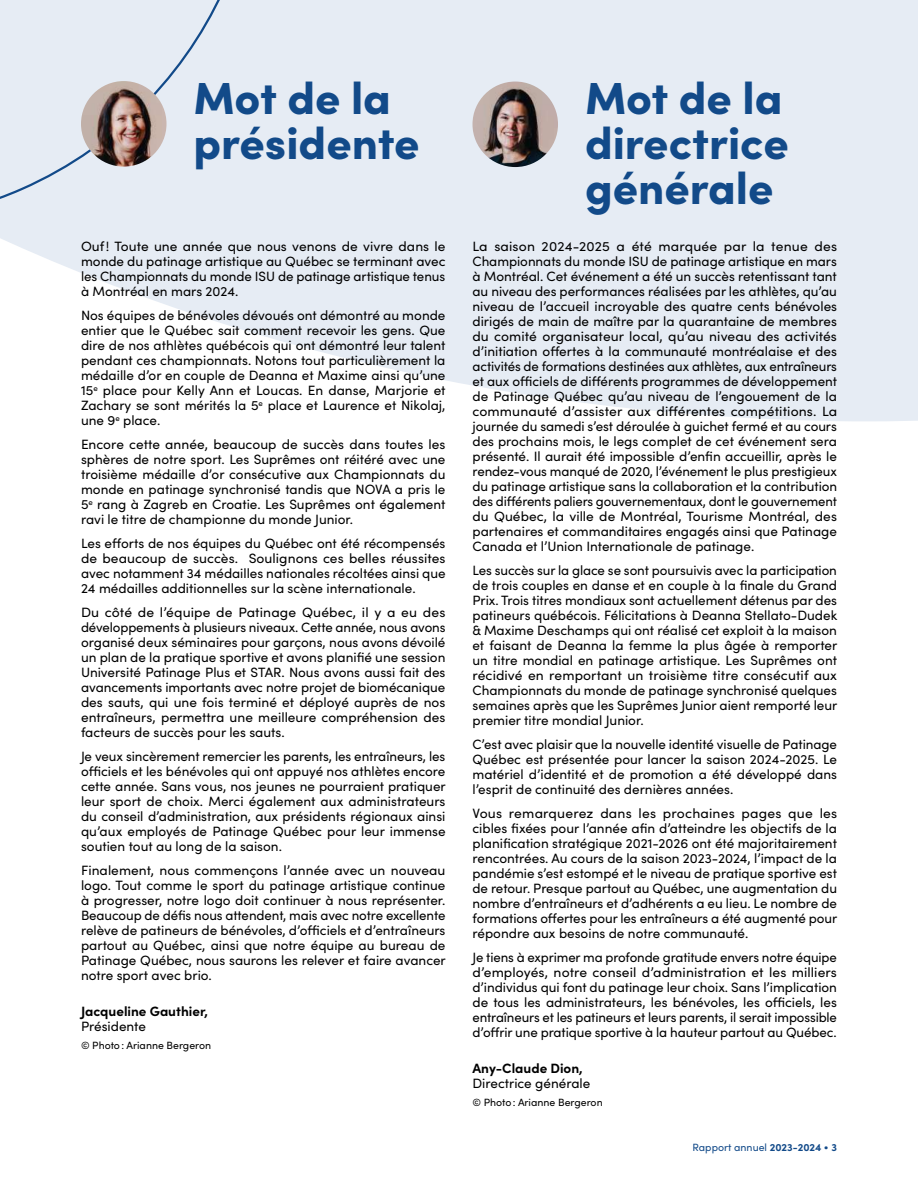
<style>
.page{position:relative;width:918px;height:1188px;background:#fff}
.page>*{position:absolute;margin:0;border:0;box-sizing:border-box;transform-origin:0 0}
.t1{font:900 45px/45px "Sofia Pro";color:#124a89}
.t2{font:13.5px/15px "Sofia Pro";color:#000;text-align:justify}
.t3{font:700 13.5px "Sofia Pro";color:#000}
.t4{font:10.5px "Sofia Pro";color:#000}
.t5{font:10.5px "Sofia Pro";color:#124a89}
.s1{font-weight:700}
</style>
<div class="page">
<svg style="left:23px;top:0;width:895px;height:421px;fill:#e6ecf4"></svg>
<img style="left:472px;top:82px;width:86px;height:85px;border-radius:43px">
<div style="left:0;top:0;width:234px;height:248px;background:#e6ecf4"></div>
<img style="left:81px;top:81px;width:86px;height:86px;border-radius:43px">
<h1 class="t1" style="left:194px;top:71px;width:228px">Mot de la présidente</h1>
<h1 class="t1" style="left:585px;top:71px;width:205px">Mot de la directrice générale</h1>
<p class="t2" style="left:81px;top:238px;width:366px">Ouf! Toute une année que nous venons de vivre dans le monde du patinage artistique au Québec se terminant avec les Championnats du monde ISU de patinage artistique tenus à Montréal en mars 2024.</p>
<p class="t2" style="left:81px;top:307px;width:366px">Nos équipes de bénévoles dévoués ont démontré au monde entier que le Québec sait comment recevoir les gens. Que dire de nos athlètes québécois qui ont démontré leur talent pendant ces championnats. Notons tout particulièrement la médaille d’or en couple de Deanna et Maxime ainsi qu’une 15<sup>e</sup> place pour Kelly Ann et Loucas. En danse, Marjorie et Zachary se sont mérités la 5<sup>e</sup> place et Laurence et Nikolaj, une 9<sup>e</sup> place.</p>
<p class="t2" style="left:81px;top:436px;width:366px">Encore cette année, beaucoup de succès dans toutes les sphères de notre sport. Les Suprêmes ont réitéré avec une troisième médaille d’or consécutive aux Championnats du monde en patinage synchronisé tandis que NOVA a pris le 5<sup>e</sup> rang à Zagreb en Croatie. Les Suprêmes ont également ravi le titre de championne du monde Junior.</p>
<p class="t2" style="left:81px;top:535px;width:366px">Les efforts de nos équipes du Québec ont été récompensés de beaucoup de succès. Soulignons ces belles réussites avec notamment 34 médailles nationales récoltées ainsi que 24 médailles additionnelles sur la scène internationale.</p>
<p class="t2" style="left:81px;top:604px;width:366px">Du côté de l’équipe de Patinage Québec, il y a eu des développements à plusieurs niveaux. Cette année, nous avons organisé deux séminaires pour garçons, nous avons dévoilé un plan de la pratique sportive et avons planifié une session Université Patinage Plus et STAR. Nous avons aussi fait des avancements importants avec notre projet de biomécanique des sauts, qui une fois terminé et déployé auprès de nos entraîneurs, permettra une meilleure compréhension des facteurs de succès pour les sauts.</p>
<p class="t2" style="left:81px;top:748px;width:366px">Je veux sincèrement remercier les parents, les entraîneurs, les officiels et les bénévoles qui ont appuyé nos athlètes encore cette année. Sans vous, nos jeunes ne pourraient pratiquer leur sport de choix. Merci également aux administrateurs du conseil d’administration, aux présidents régionaux ainsi qu’aux employés de Patinage Québec pour leur immense soutien tout au long de la saison.</p>
<p class="t2" style="left:81px;top:862px;width:366px">Finalement, nous commençons l’année avec un nouveau logo. Tout comme le sport du patinage artistique continue à progresser, notre logo doit continuer à nous représenter.<br>Beaucoup de défis nous attendent, mais avec notre excellente relève de patineurs de bénévoles, d’officiels et d’entraîneurs partout au Québec, ainsi que notre équipe au bureau de Patinage Québec, nous saurons les relever et faire avancer notre sport avec brio.</p>
<p class="t3" style="left:81px;top:1001px;width:129px">Jacqueline Gauthier,</p>
<p class="t2" style="left:81px;top:1018px;width:67px">Présidente</p>
<p class="t4" style="left:81px;top:1038px;width:132px">© Photo: Arianne Bergeron</p>
<p class="t2" style="left:472px;top:238px;width:366px">La saison 2024-2025 a été marquée par la tenue des Championnats du monde ISU de patinage artistique en mars à Montréal. Cet événement a été un succès retentissant tant au niveau des performances réalisées par les athlètes, qu’au niveau de l’accueil incroyable des quatre cents bénévoles dirigés de main de maître par la quarantaine de membres du comité organisateur local, qu’au niveau des activités d’initiation offertes à la communauté montréalaise et des activités de formations destinées aux athlètes, aux entraîneurs et aux officiels de différents programmes de développement de Patinage Québec qu’au niveau de l’engouement de la communauté d’assister aux différentes compétitions. La journée du samedi s’est déroulée à guichet fermé et au cours des prochains mois, le legs complet de cet événement sera présenté. Il aurait été impossible d’enfin accueillir, après le rendez-vous manqué de 2020, l’événement le plus prestigieux du patinage artistique sans la collaboration et la contribution des différents paliers gouvernementaux, dont le gouvernement du Québec, la ville de Montréal, Tourisme Montréal, des partenaires et commanditaires engagés ainsi que Patinage Canada et l’Union Internationale de patinage.</p>
<p class="t2" style="left:472px;top:562px;width:366px">Les succès sur la glace se sont poursuivis avec la participation de trois couples en danse et en couple à la finale du Grand Prix. Trois titres mondiaux sont actuellement détenus par des patineurs québécois. Félicitations à Deanna Stellato-Dudek &amp; Maxime Deschamps qui ont réalisé cet exploit à la maison et faisant de Deanna la femme la plus âgée à remporter un titre mondial en patinage artistique. Les Suprêmes ont récidivé en remportant un troisième titre consécutif aux Championnats du monde de patinage synchronisé quelques semaines après que les Suprêmes Junior aient remporté leur premier titre mondial Junior.</p>
<p class="t2" style="left:472px;top:736px;width:366px">C’est avec plaisir que la nouvelle identité visuelle de Patinage Québec est présentée pour lancer la saison 2024-2025. Le matériel d’identité et de promotion a été développé dans l’esprit de continuité des dernières années.</p>
<p class="t2" style="left:472px;top:805px;width:366px">Vous remarquerez dans les prochaines pages que les cibles fixées pour l’année afin d’atteindre les objectifs de la planification stratégique 2021-2026 ont été majoritairement rencontrées. Au cours de la saison 2023-2024, l’impact de la pandémie s’est estompé et le niveau de pratique sportive est de retour. Presque partout au Québec, une augmentation du nombre d’entraîneurs et d’adhérents a eu lieu. Le nombre de formations offertes pour les entraîneurs a été augmenté pour répondre aux besoins de notre communauté.</p>
<p class="t2" style="left:472px;top:949px;width:366px">Je tiens à exprimer ma profonde gratitude envers notre équipe d’employés, notre conseil d’administration et les milliers d’individus qui font du patinage leur choix. Sans l’implication de tous les administrateurs, les bénévoles, les officiels, les entraîneurs et les patineurs et leurs parents, il serait impossible d’offrir une pratique sportive à la hauteur partout au Québec.</p>
<p class="t3" style="left:472px;top:1058px;width:112px">Any-Claude Dion,</p>
<p class="t2" style="left:472px;top:1075px;width:119px">Directrice générale</p>
<p class="t4" style="left:472px;top:1095px;width:132px">© Photo: Arianne Bergeron</p>
<p class="t5" style="left:693px;top:1140px;width:146px">Rapport annuel <span class="s1">2023-2024</span> • <span class="s1">3</span></p>
</div>
